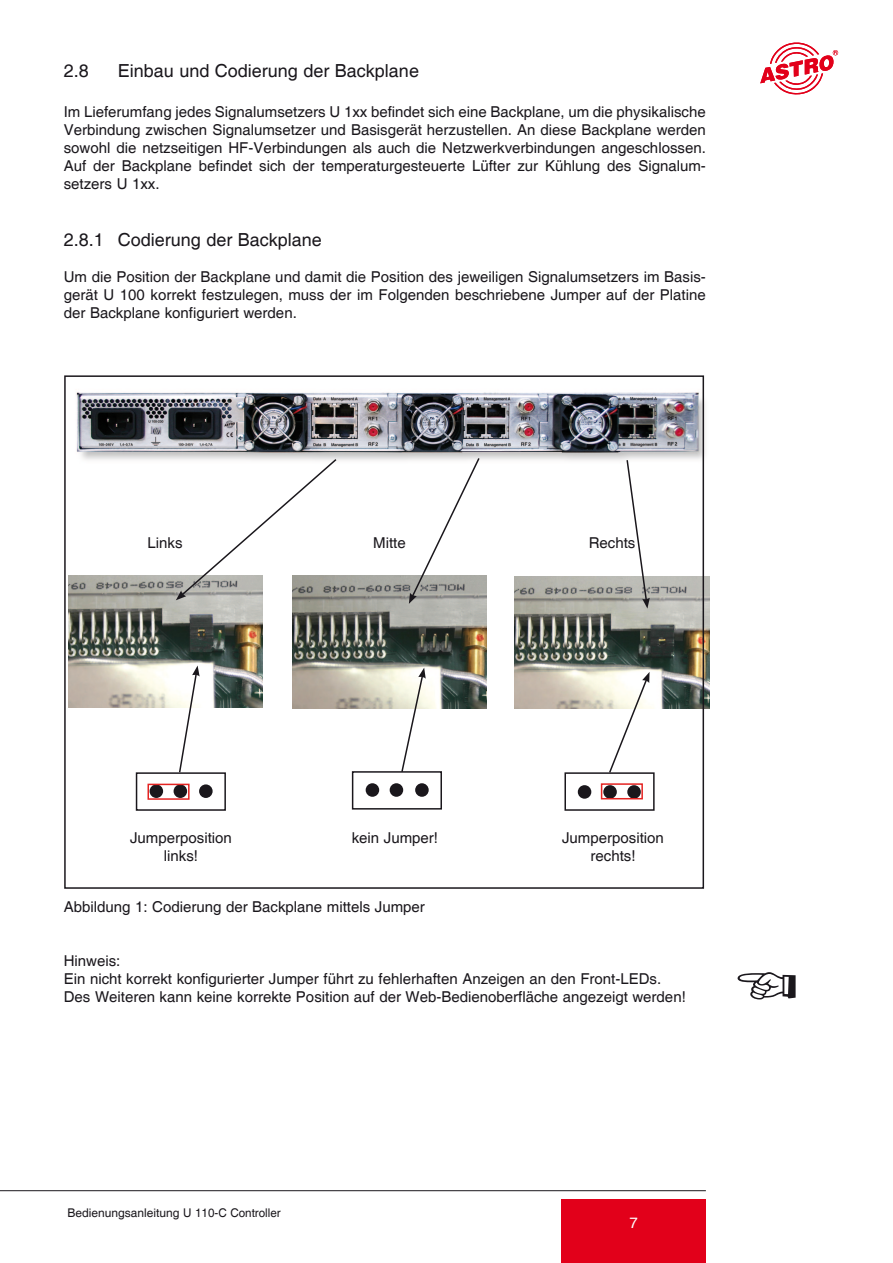
<style>
.page{position:relative;width:893px;height:1263px;background:#fff}
.page>*{position:absolute;margin:0;border:0;box-sizing:border-box;transform-origin:0 0}
.t1{font:18px "Helvetica";color:#1a171c}
.t2{font:15px/18px "Helvetica";color:#1a171c;text-align:justify}
.t3{font:15px "Helvetica";color:#fff}
.t4{font:12px "Helvetica";color:#1a171c}
</style>
<div class="page">
<img style="left:76px;top:376px;width:629px;height:97px">
<svg style="left:760px;top:43px;width:78px;height:52px"></svg>
<div style="left:561px;top:1199px;width:145px;height:64px;background:#e2001a"></div>
<hr style="left:0;top:1190px;width:706px;height:1px;background:#1a171c">
<img style="left:292px;top:576px;width:195px;height:132px">
<img style="left:514px;top:576px;width:195px;height:132px">
<img style="left:68px;top:575px;width:195px;height:133px">
<div style="left:564px;top:772px;width:91px;height:39px;border:2px solid #1a171c"></div>
<div style="left:578px;top:785px;width:13px;height:14px;background:#1a171c;border-radius:50%"></div>
<div style="left:603px;top:785px;width:14px;height:14px;background:#1a171c;border-radius:50%"></div>
<div style="left:627px;top:785px;width:14px;height:14px;background:#1a171c;border-radius:50%"></div>
<div style="left:601px;top:783px;width:42px;height:16px;border:2px solid #e42322"></div>
<div style="left:136px;top:772px;width:90px;height:39px;border:2px solid #1a171c"></div>
<div style="left:199px;top:784px;width:14px;height:14px;background:#1a171c;border-radius:50%"></div>
<div style="left:174px;top:784px;width:13px;height:14px;background:#1a171c;border-radius:50%"></div>
<div style="left:150px;top:784px;width:13px;height:14px;background:#1a171c;border-radius:50%"></div>
<div style="left:147px;top:784px;width:43px;height:16px;border:2px solid #e42322"></div>
<div style="left:352px;top:771px;width:90px;height:38px;border:2px solid #1a171c"></div>
<div style="left:415px;top:783px;width:14px;height:14px;background:#1a171c;border-radius:50%"></div>
<div style="left:390px;top:783px;width:13px;height:14px;background:#1a171c;border-radius:50%"></div>
<div style="left:366px;top:783px;width:13px;height:14px;background:#1a171c;border-radius:50%"></div>
<svg style="left:176px;top:457px;width:162px;height:143px"></svg>
<svg style="left:409px;top:456px;width:72px;height:148px"></svg>
<svg style="left:625px;top:458px;width:25px;height:151px"></svg>
<svg style="left:178px;top:665px;width:22px;height:109px"></svg>
<svg style="left:400px;top:668px;width:26px;height:106px"></svg>
<svg style="left:608px;top:672px;width:41px;height:102px"></svg>
<div style="left:64px;top:375px;width:640px;height:514px;border:2px solid #1a171c"></div>
<svg style="left:738px;top:972px;width:58px;height:27px"></svg>
<p class="t1" style="left:64px;top:60px;width:27px">2.8</p>
<p class="t1" style="left:118px;top:60px;width:303px">Einbau und Codierung der Backplane</p>
<p class="t2" style="left:64px;top:103px;width:644px">Im Lieferumfang jedes Signalumsetzers U 1xx befindet sich eine Backplane, um die physikalische Verbindung zwischen Signalumsetzer und Basisgerät herzustellen. An diese Backplane werden sowohl die netzseitigen HF-Verbindungen als auch die Netzwerkverbindungen angeschlossen.<br>Auf der Backplane befindet sich der temperaturgesteuerte Lüfter zur Kühlung des Signalum&shy;setzers U 1xx.</p>
<p class="t1" style="left:64px;top:229px;width:260px">2.8.1 Codierung der Backplane</p>
<p class="t2" style="left:64px;top:268px;width:644px">Um die Position der Backplane und damit die Position des jeweiligen Signalumsetzers im Basis&shy;gerät U 100 korrekt festzulegen, muss der im Folgenden beschriebene Jumper auf der Platine der Backplane konfiguriert werden.</p>
<p class="t2" style="left:148px;top:534px;width:37px">Links</p>
<p class="t2" style="left:373px;top:534px;width:34px">Mitte</p>
<p class="t2" style="left:589px;top:534px;width:48px">Rechts</p>
<p class="t2" style="left:130px;top:829px;width:103px;text-align:center">Jumperposition links!</p>
<p class="t2" style="left:352px;top:829px;width:88px">kein Jumper!</p>
<p class="t2" style="left:562px;top:829px;width:103px;text-align:center">Jumperposition rechts!</p>
<p class="t2" style="left:64px;top:898px;width:363px">Abbildung 1: Codierung der Backplane mittels Jumper</p>
<p class="t2" style="left:64px;top:952px;width:624px;text-align:left">Hinweis:<br>Ein nicht korrekt konfigurierter Jumper führt zu fehlerhaften Anzeigen an den Front-LEDs.<br>Des Weiteren kann keine korrekte Position auf der Web-Bedienoberfläche angezeigt werden!</p>
<p class="t4" style="left:67px;top:1206px;width:215px">Bedienungsanleitung U 110-C Controller</p>
<p class="t3" style="left:629px;top:1214px;width:10px">7</p>
</div>
